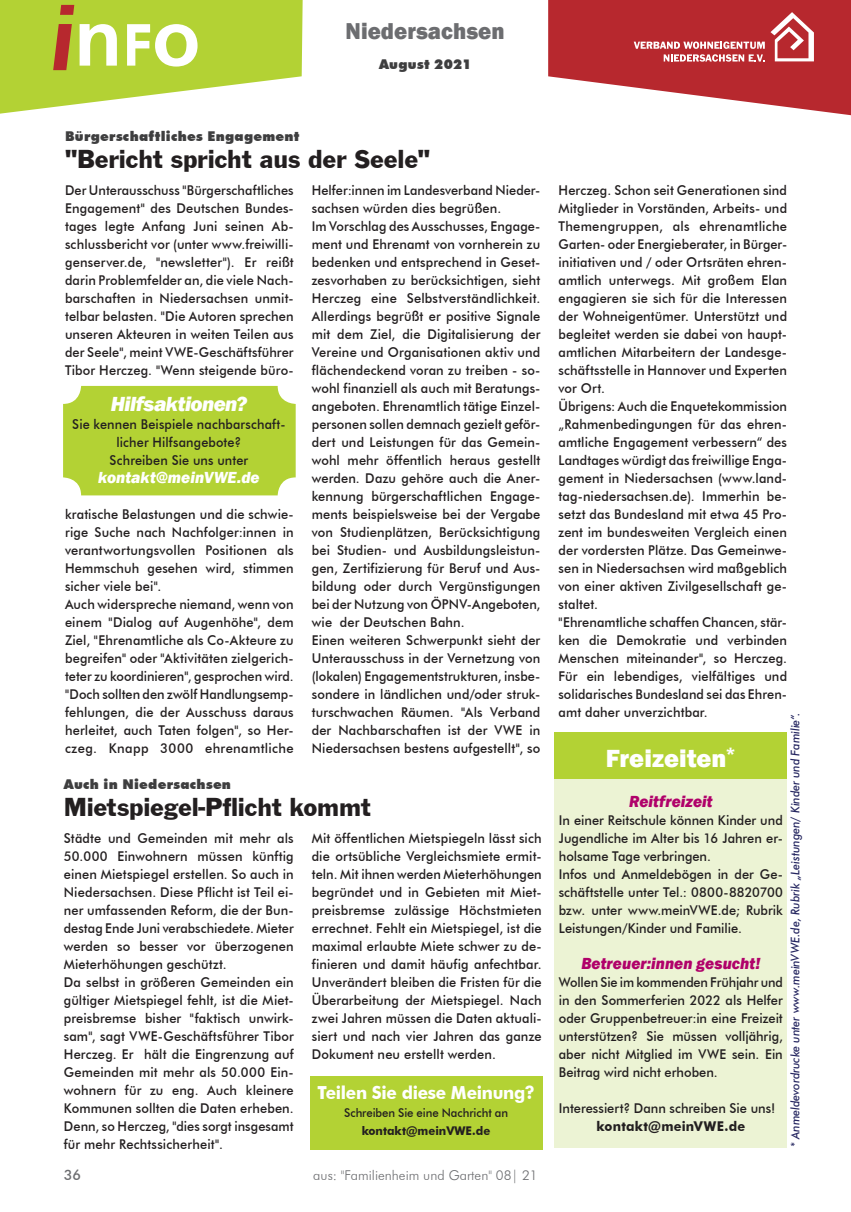
<style>
.page{position:relative;width:851px;height:1212px;background:#fff}
.page>*{position:absolute;margin:0;border:0;box-sizing:border-box;transform-origin:0 0}
.t1{font:27px "Franklin Gothic";letter-spacing:-.01em;color:#231f20}
.t2{font:800 25.5px "Franklin Gothic";letter-spacing:.005em;color:#fff}
.t3{font:800 23.55px "Franklin Gothic";letter-spacing:.005em;color:#6c6d70;scale:.95 1}
.t4{font:italic 800 21px "Franklin Gothic";letter-spacing:-.025em;color:#fff}
.t5{font:700 18px "Futura BT";letter-spacing:-.02em;color:#fff;scale:.95 1}
.t6{font:italic 800 16.5px "Franklin Gothic";letter-spacing:.005em;color:#b0016a;scale:.95 1}
.t7{font:italic 800 16.5px "Franklin Gothic";letter-spacing:.005em;color:#fff;scale:.95 1}
.t8{font:500 14.25px "Futura BT";color:#6c6d70}
.t9{font:500 13.5px/18px "Futura BT";letter-spacing:.01em;color:#231f20;scale:.95 1}
.t10{font:500 13.5px/18px "Futura BT";letter-spacing:.01em;color:#231f20;text-align:justify;scale:.94 1}
.t11{font:900 13.5px "Futura BT";letter-spacing:.02em;color:#3e3e3f}
.t12{font:300 13.5px "Futura BT";color:#6c6d70}
.t13{font:700 13.5px "Futura BT";letter-spacing:.015em;color:#231f20;scale:.95 1}
.t14{font:italic 500 12px "Futura BT";letter-spacing:-.005em;color:#252660;scale:.93 1}
.t15{font:500 12px "Futura BT";letter-spacing:-.005em;color:#231f20;scale:.95 1}
.t16{font:700 12px "Futura BT";color:#231f20;scale:.95 1}
</style>
<div class="page">
<svg style="left:548px;top:0;width:302px;height:115px"></svg>
<svg style="left:0;top:0;width:302px;height:114px"></svg>
<div style="left:554px;top:771px;width:233px;height:376px;background:#ecf3d4"></div>
<div style="left:554px;top:731px;width:232px;height:47px;background:#b3d234"></div>
<div style="left:63px;top:386px;width:232px;height:109px;background:#b3d234;border-radius:18px"></div>
<div style="left:310px;top:1077px;width:232px;height:73px;background:#b3d234"></div>
<h3 class="t3" style="left:345px;top:15px;width:169px">Niedersachsen</h3>
<p class="t11" style="left:379px;top:56px;width:94px">August 2021</p>
<p class="t11" style="left:65px;top:128px;width:236px">Bürgerschaftliches Engagement</p>
<h1 class="t1" style="left:65px;top:143px;width:366px">"Bericht spricht aus der Seele"</h1>
<p class="t10" style="left:65px;top:181px;width:245px">Der Unterausschuss "Bürgerschaftliches Engagement" des Deutschen Bundes&shy;tages legte Anfang Juni seinen Ab&shy;schlussbericht vor (unter www.freiwilli&shy;genserver.de, "newsletter"). Er reißt darin Problemfelder an, die viele Nach&shy;barschaften in Niedersachsen unmit&shy;telbar belasten. "Die Autoren sprechen unseren Akteuren in weiten Teilen aus der Seele", meint VWE-Geschäftsführer Tibor Herczeg. "Wenn steigende büro-</p>
<p class="t10" style="left:312px;top:181px;width:245px;text-align:left">Helfer:innen im Landesverband Nieder&shy;sachsen würden dies begrüßen.<br>Im Vorschlag des Ausschusses, Engage&shy;ment und Ehrenamt von vornherein zu bedenken und entsprechend in Geset&shy;zesvorhaben zu berücksichtigen, sieht Herczeg eine Selbstverständlichkeit.<br>Allerdings begrüßt er positive Signale mit dem Ziel, die Digitalisierung der Vereine und Organisationen aktiv und flächendeckend voran zu treiben - so&shy;wohl finanziell als auch mit Beratungs&shy;angeboten. Ehrenamtlich tätige Einzel&shy;personen sollen demnach gezielt geför&shy;dert und Leistungen für das Gemein&shy;wohl mehr öffentlich heraus gestellt werden. Dazu gehöre auch die Aner&shy;kennung bürgerschaftlichen Engage&shy;ments beispielsweise bei der Vergabe von Studienplätzen, Berücksichtigung bei Studien- und Ausbildungsleistun&shy;gen, Zertifizierung für Beruf und Aus&shy;bildung oder durch Vergünstigungen bei der Nutzung von ÖPNV-Angeboten, wie der Deutschen Bahn.<br>Einen weiteren Schwerpunkt sieht der Unterausschuss in der Vernetzung von (lokalen) Engagementstrukturen, insbe&shy;sondere in ländlichen und/oder struk&shy;turschwachen Räumen. "Als Verband der Nachbarschaften ist der VWE in Niedersachsen bestens aufgestellt", so</p>
<p class="t9" style="left:558px;top:181px;width:242px">Herczeg. Schon seit Generationen sind Mitglieder in Vorständen, Arbeits- und Themengruppen, als ehrenamtliche Garten- oder Energieberater, in Bürger&shy;initiativen und / oder Ortsräten ehren&shy;amtlich unterwegs. Mit großem Elan engagieren sie sich für die Interessen der Wohneigentümer. Unterstützt und begleitet werden sie dabei von haupt&shy;amtlichen Mitarbeitern der Landesge&shy;schäftsstelle in Hannover und Experten vor Ort.<br>Übrigens: Auch die Enquetekommission „Rahmenbedingungen für das ehren&shy;amtliche Engagement verbessern“ des Landtages würdigt das freiwillige Enga&shy;gement in Niedersachsen (www.land&shy;tag-niedersachsen.de). Immerhin be&shy;setzt das Bundesland mit etwa 45 Pro&shy;zent im bundesweiten Vergleich einen der vordersten Plätze. Das Gemeinwe&shy;sen in Niedersachsen wird maßgeblich von einer aktiven Zivilgesellschaft ge&shy;staltet.<br>"Ehrenamtliche schaffen Chancen, stär&shy;ken die Demokratie und verbinden Menschen miteinander", so Herczeg.<br>Für ein lebendiges, vielfältiges und solidarisches Bundesland sei das Ehren&shy;amt daher unverzichtbar.</p>
<h3 class="t4" style="left:111px;top:390px;width:138px">Hilfsaktionen?</h3>
<p class="t10" style="left:72px;top:415px;width:228px;text-align:center">Sie kennen Beispiele nachbarschaft&shy;licher Hilfsangebote?<br>Schreiben Sie uns unter</p>
<p class="t7" style="left:98px;top:467px;width:172px">kontakt@meinVWE.de</p>
<p class="t9" style="left:65px;top:505px;width:242px">kratische Belastungen und die schwie&shy;rige Suche nach Nachfolger:innen in verantwortungsvollen Positionen als Hemmschuh gesehen wird, stimmen sicher viele bei".<br>Auch widerspreche niemand, wenn von einem "Dialog auf Augenhöhe", dem Ziel, "Ehrenamtliche als Co-Akteure zu begreifen" oder "Aktivitäten zielgerich&shy;teter zu koordinieren", gesprochen wird. "Doch sollten den zwölf Handlungsemp&shy;fehlungen, die der Ausschuss daraus herleitet, auch Taten folgen", so Her&shy;czeg. Knapp 3000 ehrenamtliche</p>
<p class="t14" style="left:787px;top:1147px;width:469px;rotate:-90deg">* Anmeldevordrucke unter www.meinVWE.de, Rubrik „Leistungen/ Kinder und Familie“.</p>
<h2 class="t2" style="left:605px;top:741px;width:131px">Freizeiten<sup>*</sup></h2>
<p class="t11" style="left:64px;top:776px;width:169px">Auch in Niedersachsen</p>
<h1 class="t1" style="left:64px;top:791px;width:309px">Mietspiegel-Pflicht kommt</h1>
<p class="t9" style="left:64px;top:829px;width:243px">Städte und Gemeinden mit mehr als 50.000 Einwohnern müssen künftig einen Mietspiegel erstellen. So auch in Niedersachsen. Diese Pflicht ist Teil ei&shy;ner umfassenden Reform, die der Bun&shy;destag Ende Juni verabschiedete. Mieter werden so besser vor überzogenen Mieterhöhungen geschützt.<br>Da selbst in größeren Gemeinden ein gültiger Mietspiegel fehlt, ist die Miet&shy;preisbremse bisher "faktisch unwirk&shy;sam", sagt VWE-Geschäftsführer Tibor Herczeg. Er hält die Eingrenzung auf Gemeinden mit mehr als 50.000 Ein&shy;wohnern für zu eng. Auch kleinere Kommunen sollten die Daten erheben.<br>Denn, so Herczeg, "dies sorgt insgesamt für mehr Rechtssicherheit".</p>
<p class="t9" style="left:312px;top:829px;width:243px;text-align:justify">Mit öffentlichen Mietspiegeln lässt sich die ortsübliche Vergleichsmiete ermit&shy;teln. Mit ihnen werden Mieterhöhungen begründet und in Gebieten mit Miet&shy;preisbremse zulässige Höchstmieten errechnet. Fehlt ein Mietspiegel, ist die maximal erlaubte Miete schwer zu de&shy;finieren und damit häufig anfechtbar.<br>Unverändert bleiben die Fristen für die Überarbeitung der Mietspiegel. Nach zwei Jahren müssen die Daten aktuali&shy;siert und nach vier Jahren das ganze Dokument neu erstellt werden.</p>
<p class="t6" style="left:629px;top:791px;width:89px">Reitfreizeit</p>
<p class="t9" style="left:558px;top:811px;width:237px">In einer Reitschule können Kinder und Jugendliche im Alter bis 16 Jahren er&shy;holsame Tage verbringen.<br>Infos und Anmeldebögen in der Ge&shy;schäftstelle unter Tel.: 0800-8820700 bzw. unter www.meinVWE.de; Rubrik Leistungen/Kinder und Familie.</p>
<p class="t6" style="left:581px;top:953px;width:190px">Betreuer:innen gesucht!</p>
<p class="t10" style="left:558px;top:973px;width:240px">Wollen Sie im kommenden Frühjahr und in den Sommerferien 2022 als Helfer oder Gruppenbetreuer:in eine Freizeit unterstützen? Sie müssen volljährig, aber nicht Mitglied im VWE sein. Ein Beitrag wird nicht erhoben.</p>
<p class="t9" style="left:558px;top:1099px;width:229px">Interessiert? Dann schreiben Sie uns!</p>
<p class="t13" style="left:596px;top:1118px;width:158px">kontakt@meinVWE.de</p>
<h3 class="t5" style="left:317px;top:1081px;width:230px">Teilen Sie diese Meinung?</h3>
<p class="t15" style="left:344px;top:1105px;width:174px">Schreiben Sie eine Nachricht an</p>
<p class="t16" style="left:362px;top:1123px;width:137px">kontakt@meinVWE.de</p>
<p class="t8" style="left:64px;top:1166px;width:19px">36</p>
<p class="t12" style="left:313px;top:1167px;width:226px">aus: "Familienheim und Garten" 08| 21</p>
</div>
